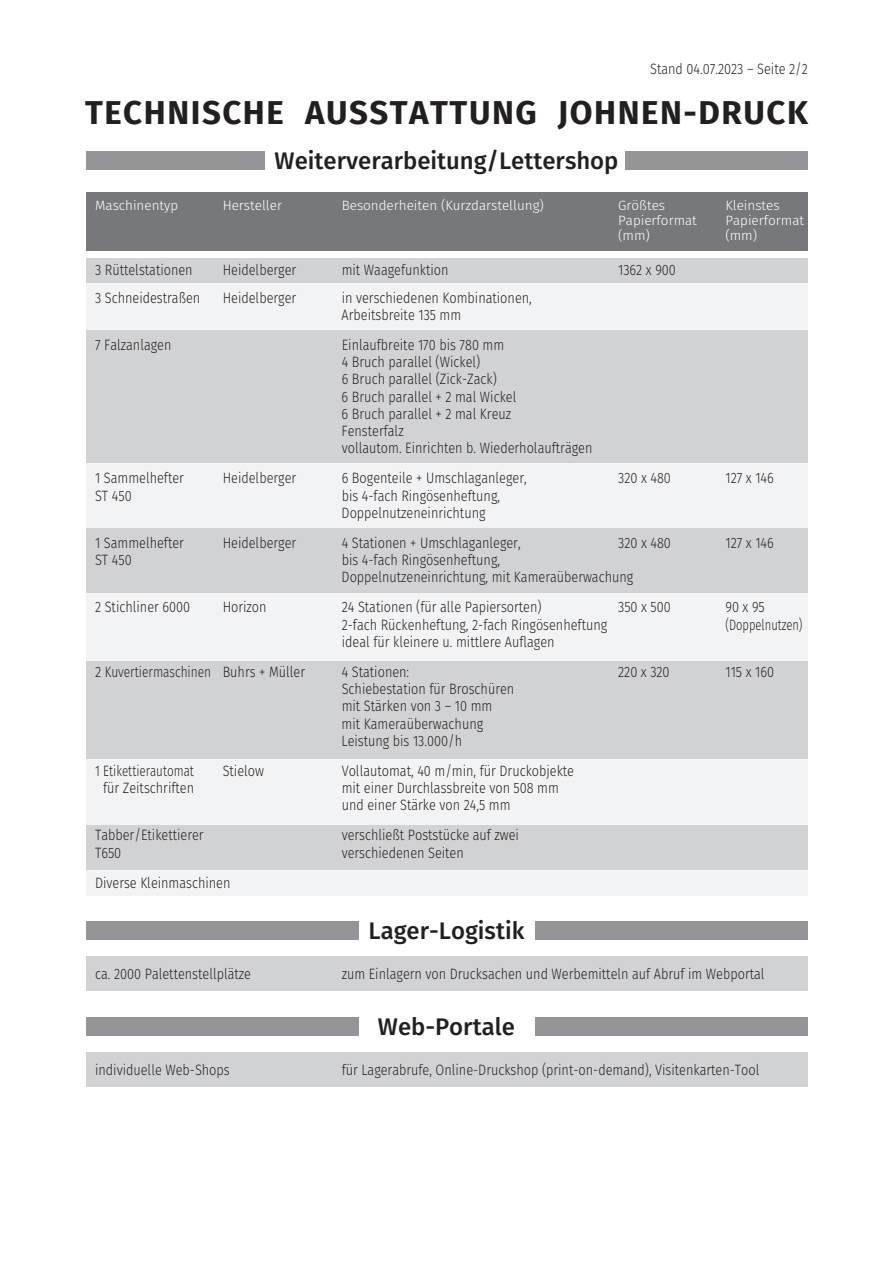
<style>
.page{position:relative;width:893px;height:1263px;background:#fff}
.page>*{position:absolute;margin:0;border:0;box-sizing:border-box;transform-origin:0 0}
.t1{font:700 33px "Fira Sans";letter-spacing:.045em;color:#231f20}
.t2{font:500 24px "Fira Sans";color:#231f20}
.t3{font:300 15px/17.2px "Fira Sans";color:#231f20;scale:.85 1}
.t4{font:300 15px "Fira Sans";color:#231f20;scale:.78 1}
.t5{font:300 15px "Fira Sans";color:#231f20;scale:.75 1}
.t6{font:300 13.5px "Fira Sans";color:#fff}
</style>
<div class="page">
<div style="left:625px;top:151px;width:183px;height:19px;background:#939598"></div>
<div style="left:87px;top:258px;width:721px;height:638px;background:#f2f3f4"></div>
<div style="left:87px;top:825px;width:721px;height:44px;background:#d1d2d4"></div>
<div style="left:87px;top:192px;width:721px;height:59px;background:#76787b"></div>
<div style="left:87px;top:258px;width:721px;height:25px;background:#d1d2d4"></div>
<div style="left:87px;top:331px;width:721px;height:132px;background:#d1d2d4"></div>
<div style="left:87px;top:528px;width:721px;height:64px;background:#d1d2d4"></div>
<div style="left:87px;top:661px;width:721px;height:98px;background:#d1d2d4"></div>
<div style="left:87px;top:151px;width:178px;height:19px;background:#939598"></div>
<div style="left:536px;top:921px;width:272px;height:19px;background:#939598"></div>
<div style="left:87px;top:957px;width:721px;height:34px;background:#d1d2d4"></div>
<div style="left:87px;top:921px;width:272px;height:19px;background:#939598"></div>
<div style="left:536px;top:1017px;width:272px;height:19px;background:#939598"></div>
<div style="left:87px;top:1053px;width:721px;height:34px;background:#d1d2d4"></div>
<div style="left:87px;top:1017px;width:272px;height:19px;background:#939598"></div>
<p class="t3" style="left:650px;top:61px;width:187px">Stand 04.07.2023 – Seite 2/2</p>
<h1 class="t1" style="left:85px;top:100px;width:724px">TECHNISCHE AUSSTATTUNG JOHNEN-DRUCK</h1>
<h2 class="t2" style="left:275px;top:151px;width:345px">Weiterverarbeitung/Lettershop</h2>
<p class="t6" style="left:95px;top:200px;width:85px">Maschinentyp</p>
<p class="t6" style="left:223px;top:200px;width:61px">Hersteller</p>
<p class="t6" style="left:342px;top:200px;width:204px">Besonderheiten (Kurzdarstellung)</p>
<p class="t6" style="left:618px;top:200px;width:48px">Größtes</p>
<p class="t6" style="left:725px;top:200px;width:56px">Kleinstes</p>
<p class="t6" style="left:618px;top:215px;width:80px">Papierformat</p>
<p class="t6" style="left:725px;top:215px;width:80px">Papierformat</p>
<p class="t6" style="left:618px;top:230px;width:33px">(mm)</p>
<p class="t6" style="left:725px;top:230px;width:33px">(mm)</p>
<p class="t3" style="left:95px;top:262px;width:116px">3 Rüttelstationen</p>
<p class="t3" style="left:223px;top:262px;width:88px">Heidelberger</p>
<p class="t3" style="left:342px;top:262px;width:127px">mit Waagefunktion</p>
<p class="t3" style="left:618px;top:262px;width:70px">1362 x 900</p>
<p class="t3" style="left:95px;top:290px;width:125px">3 Schneidestraßen</p>
<p class="t3" style="left:223px;top:290px;width:88px">Heidelberger</p>
<p class="t3" style="left:342px;top:290px;width:225px">in verschiedenen Kombinationen,<br>Arbeitsbreite 135 mm</p>
<p class="t3" style="left:95px;top:337px;width:91px">7 Falzanlagen</p>
<p class="t3" style="left:342px;top:337px;width:297px">Einlaufbreite 170 bis 780 mm<br>4 Bruch parallel (Wickel)<br>6 Bruch parallel (Zick-Zack)<br>6 Bruch parallel + 2 mal Wickel<br>6 Bruch parallel + 2 mal Kreuz<br>Fensterfalz<br>vollautom. Einrichten b. Wiederholaufträgen</p>
<p class="t3" style="left:95px;top:471px;width:106px">1 Sammelhefter</p>
<p class="t3" style="left:223px;top:471px;width:88px">Heidelberger</p>
<p class="t3" style="left:342px;top:471px;width:219px">6 Bogenteile + Umschlaganleger,</p>
<p class="t3" style="left:618px;top:471px;width:64px">320 x 480</p>
<p class="t3" style="left:725px;top:471px;width:59px">127 x 146</p>
<p class="t3" style="left:95px;top:488px;width:45px">ST 450</p>
<p class="t3" style="left:342px;top:488px;width:188px">bis 4-fach Ringösenheftung,<br>Doppelnutzeneinrichtung</p>
<p class="t3" style="left:95px;top:535px;width:106px">1 Sammelhefter</p>
<p class="t3" style="left:223px;top:535px;width:88px">Heidelberger</p>
<p class="t3" style="left:342px;top:535px;width:212px">4 Stationen + Umschlaganleger,</p>
<p class="t3" style="left:618px;top:535px;width:64px">320 x 480</p>
<p class="t3" style="left:725px;top:535px;width:59px">127 x 146</p>
<p class="t3" style="left:95px;top:552px;width:45px">ST 450</p>
<p class="t3" style="left:342px;top:552px;width:345px">bis 4-fach Ringösenheftung,<br>Doppelnutzeneinrichtung, mit Kameraüberwachung</p>
<p class="t3" style="left:95px;top:600px;width:113px">2 Stichliner 6000</p>
<p class="t3" style="left:223px;top:600px;width:53px">Horizon</p>
<p class="t3" style="left:342px;top:600px;width:237px">24 Stationen (für alle Papiersorten)</p>
<p class="t3" style="left:618px;top:600px;width:63px">350 x 500</p>
<p class="t3" style="left:725px;top:600px;width:48px">90 x 95</p>
<p class="t3" style="left:342px;top:617px;width:314px">2-fach Rückenheftung, 2-fach Ringösenheftung</p>
<p class="t5" style="left:725px;top:619px;width:104px">(Doppelnutzen)</p>
<p class="t3" style="left:342px;top:634px;width:252px">ideal für kleinere u. mittlere Auflagen</p>
<p class="t3" style="left:95px;top:664px;width:249px">2 Kuvertiermaschinen Buhrs + Müller</p>
<p class="t3" style="left:342px;top:664px;width:81px">4 Stationen:</p>
<p class="t3" style="left:618px;top:664px;width:62px">220 x 320</p>
<p class="t3" style="left:725px;top:664px;width:59px">115 x 160</p>
<p class="t3" style="left:342px;top:681px;width:205px">Schiebestation für Broschüren mit Stärken von 3 – 10 mm mit Kameraüberwachung<br>Leistung bis 13.000/h</p>
<p class="t4" style="left:95px;top:765px;width:128px">1 Etikettierautomat</p>
<p class="t3" style="left:223px;top:763px;width:50px">Stielow</p>
<p class="t3" style="left:342px;top:763px;width:275px">Vollautomat, 40 m/min, für Druckobjekte</p>
<p class="t3" style="left:103px;top:780px;width:109px">für Zeitschriften</p>
<p class="t3" style="left:342px;top:780px;width:257px">mit einer Durchlassbreite von 508 mm und einer Stärke von 24,5 mm</p>
<p class="t3" style="left:95px;top:828px;width:129px">Tabber/Etikettierer</p>
<p class="t3" style="left:342px;top:828px;width:210px">verschließt Poststücke auf zwei</p>
<p class="t3" style="left:95px;top:845px;width:32px">T650</p>
<p class="t3" style="left:342px;top:845px;width:145px">verschiedenen Seiten</p>
<p class="t3" style="left:95px;top:875px;width:161px">Diverse Kleinmaschinen</p>
<h2 class="t2" style="left:369px;top:921px;width:157px">Lager-Logistik</h2>
<p class="t3" style="left:95px;top:966px;width:185px">ca. 2000 Palettenstellplätze</p>
<p class="t3" style="left:342px;top:966px;width:499px">zum Einlagern von Drucksachen und Werbemitteln auf Abruf im Webportal</p>
<h2 class="t2" style="left:378px;top:1017px;width:139px">Web-Portale</h2>
<p class="t3" style="left:95px;top:1062px;width:160px">individuelle Web-Shops</p>
<p class="t3" style="left:342px;top:1062px;width:493px">für Lagerabrufe, Online-Druckshop (print-on-demand), Visitenkarten-Tool</p>
</div>
